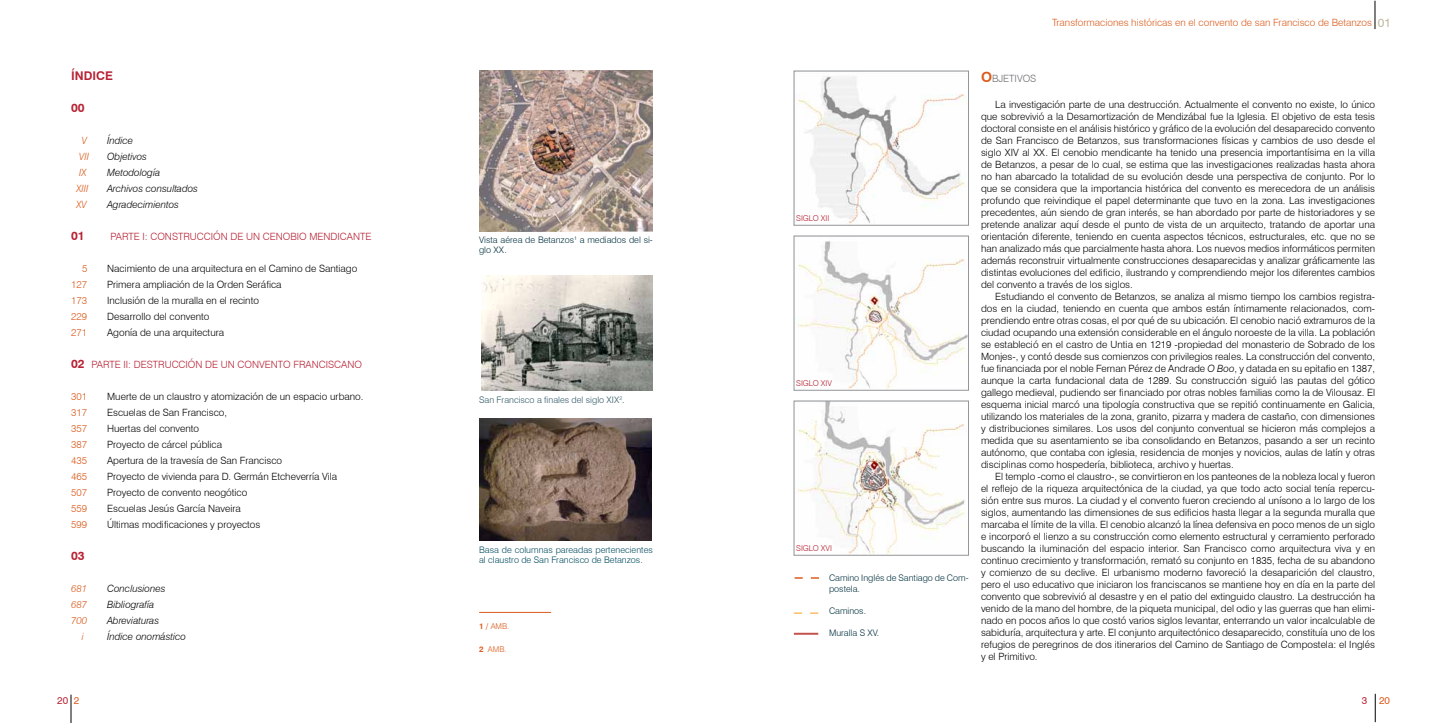
<style>
.page{position:relative;width:1446px;height:723px;background:#fff}
.page>*{position:absolute;margin:0;border:0;box-sizing:border-box;transform-origin:0 0}
.t1{font:700 12px "Swiss 721 BT";color:#b82234}
.t2{font:12px "Swiss 721 BT";color:#c0b79e}
.t3{font:300 10px/12px "Swiss 721 BT";color:#000;text-align:justify}
.t4{font:italic 300 10px "Swiss 721 BT";color:#000}
.t5{font:300 10px "Swiss 721 BT";color:#db5c1e}
.t6{font:300 10px "Swiss 721 BT";color:#b82234}
.t7{font:italic 300 10px "Swiss 721 BT";color:#db5c1e}
.t8{font:300 10px "Swiss 721 BT";color:#6d6e71}
.t9{font:10px "Swiss 721 BT";color:#b82234}
.t10{font:10px "Swiss 721 BT";color:#db5c1e}
.t11{font:300 9px/11px "Swiss 721 BT";color:#00303f}
.t12{font:300 9px/10px "Swiss 721 BT";color:#004a5d}
.t13{font:300 9px "Swiss 721 BT";color:#315867}
.t14{font:300 8px "Swiss 721 BT";color:#b82234}
.t15{font:300 8px "Swiss 721 BT";color:#db5c1e}
.s1{font-weight:700;font-size:12px}
.s2{color:#00303f}
.s3{font-weight:700}
.s4{font-weight:700;font-size:14px;color:#db5c1e}
.s5{font-style:italic}
.s6{color:#db5c1e}
.s7{color:#b82234}
</style>
<div class="page">
<svg style="left:1375px;top:1px;width:1px;height:28px"></svg>
<svg style="left:1375px;top:694px;width:1px;height:28px"></svg>
<svg style="left:71px;top:694px;width:1px;height:29px"></svg>
<img style="left:480px;top:418px;width:172px;height:122px">
<img style="left:796px;top:76px;width:170px;height:147px">
<div style="left:794px;top:71px;width:174px;height:154px;border:1px solid #939598"></div>
<img style="left:797px;top:241px;width:169px;height:147px">
<div style="left:794px;top:236px;width:174px;height:154px;border:1px solid #939598"></div>
<img style="left:797px;top:403px;width:168px;height:150px">
<div style="left:794px;top:401px;width:174px;height:154px;border:1px solid #939598"></div>
<img style="left:479px;top:71px;width:173px;height:161px">
<img style="left:481px;top:276px;width:172px;height:114px">
<svg style="left:794px;top:577px;width:25px;height:2px"></svg>
<svg style="left:794px;top:612px;width:24px;height:1px"></svg>
<hr style="left:794px;top:633px;width:24px;height:2px;background:#c4524e">
<hr style="left:479px;top:612px;width:72px;height:1px;background:#db5c1e">
<p class="t1" style="left:71px;top:68px;width:43px">ÍNDICE</p>
<p class="t1" style="left:71px;top:100px;width:15px">00</p>
<p class="t7" style="left:82px;top:134px;width:7px">V</p>
<p class="t4" style="left:107px;top:134px;width:28px">Índice</p>
<p class="t7" style="left:79px;top:150px;width:11px">VII</p>
<p class="t4" style="left:107px;top:150px;width:41px">Objetivos</p>
<p class="t7" style="left:79px;top:166px;width:9px">IX</p>
<p class="t4" style="left:107px;top:166px;width:55px">Metodología</p>
<p class="t7" style="left:76px;top:182px;width:14px">XIII</p>
<p class="t4" style="left:107px;top:182px;width:92px">Archivos consultados</p>
<p class="t7" style="left:76px;top:198px;width:12px">XV</p>
<p class="t4" style="left:107px;top:198px;width:73px">Agradecimientos</p>
<p class="t1" style="left:71px;top:228px;width:15px">01</p>
<p class="t6" style="left:111px;top:230px;width:262px">PARTE I: CONSTRUCCIÓN DE UN CENOBIO MENDICANTE</p>
<p class="t5" style="left:82px;top:262px;width:7px">5</p>
<p class="t3" style="left:107px;top:262px;width:252px">Nacimiento de una arquitectura en el Camino de Santiago</p>
<p class="t5" style="left:71px;top:278px;width:17px">127</p>
<p class="t3" style="left:107px;top:278px;width:176px">Primera ampliación de la Orden Seráfica</p>
<p class="t5" style="left:71px;top:294px;width:17px">173</p>
<p class="t3" style="left:107px;top:294px;width:153px">Inclusión de la muralla en el recinto</p>
<p class="t5" style="left:71px;top:310px;width:17px">229</p>
<p class="t3" style="left:107px;top:310px;width:104px">Desarrollo del convento</p>
<p class="t5" style="left:71px;top:326px;width:17px">271</p>
<p class="t3" style="left:107px;top:326px;width:119px">Agonía de una arquitectura</p>
<p class="t6" style="left:71px;top:358px;width:292px"><span class="s1">02</span> PARTE II: DESTRUCCIÓN DE UN CONVENTO FRANCISCANO</p>
<p class="t5" style="left:71px;top:390px;width:17px">301</p>
<p class="t3" style="left:107px;top:390px;width:258px">Muerte de un claustro y atomización de un espacio urbano.</p>
<p class="t5" style="left:71px;top:406px;width:17px">317</p>
<p class="t3" style="left:107px;top:406px;width:121px">Escuelas de San Francisco,</p>
<p class="t5" style="left:71px;top:422px;width:17px">357</p>
<p class="t3" style="left:107px;top:422px;width:94px">Huertas del convento</p>
<p class="t5" style="left:71px;top:438px;width:17px">387</p>
<p class="t3" style="left:107px;top:438px;width:116px">Proyecto de cárcel pública</p>
<p class="t5" style="left:71px;top:454px;width:17px">435</p>
<p class="t3" style="left:107px;top:454px;width:176px">Apertura de la travesía de San Francisco</p>
<p class="t5" style="left:71px;top:470px;width:17px">465</p>
<p class="t3" style="left:107px;top:470px;width:232px">Proyecto de vivienda para D. Germán Etcheverría Vila</p>
<p class="t5" style="left:71px;top:486px;width:17px">507</p>
<p class="t3" style="left:107px;top:486px;width:142px">Proyecto de convento neogótico</p>
<p class="t5" style="left:71px;top:502px;width:17px">559</p>
<p class="t3" style="left:107px;top:502px;width:135px">Escuelas Jesús García Naveira</p>
<p class="t5" style="left:71px;top:518px;width:17px">599</p>
<p class="t3" style="left:107px;top:518px;width:155px">Últimas modificaciones y proyectos</p>
<p class="t1" style="left:71px;top:548px;width:15px">03</p>
<p class="t7" style="left:71px;top:582px;width:17px">681</p>
<p class="t4" style="left:107px;top:582px;width:60px">Conclusiones</p>
<p class="t7" style="left:71px;top:598px;width:17px">687</p>
<p class="t4" style="left:107px;top:598px;width:49px">Bibliografía</p>
<p class="t7" style="left:71px;top:614px;width:17px">700</p>
<p class="t4" style="left:107px;top:614px;width:54px">Abreviaturas</p>
<p class="t7" style="left:82px;top:630px;width:4px">i</p>
<p class="t4" style="left:107px;top:630px;width:80px">Índice onomástico</p>
<p class="t11" style="left:479px;top:234px;width:175px;line-height:10px">Vista aérea de Betanzos<sup>1</sup> a mediados del si&shy;glo XX.</p>
<p class="t13" style="left:479px;top:394px;width:147px">San Francisco a finales del siglo XIX<sup>2</sup><span class="s2">.</span></p>
<p class="t12" style="left:479px;top:544px;width:175px">Basa de columnas pareadas pertenecientes al claustro de San Francisco de Betanzos.</p>
<p class="t15" style="left:479px;top:622px;width:32px"><span class="s3">1 /</span> AMB.</p>
<p class="t15" style="left:479px;top:644px;width:29px"><span class="s3">2</span> AMB.</p>
<p class="t5" style="left:1052px;top:16px;width:321px">Transformaciones históricas en el convento de san Francisco de Betanzos</p>
<p class="t2" style="left:1378px;top:16px;width:15px">01</p>
<p class="t14" style="left:796px;top:214px;width:35px">SIGLO XII</p>
<p class="t14" style="left:796px;top:379px;width:37px">SIGLO XIV</p>
<p class="t14" style="left:796px;top:544px;width:37px">SIGLO XVI</p>
<p class="t11" style="left:829px;top:572px;width:141px">Camino Inglés de Santiago de Com&shy;postela.</p>
<p class="t11" style="left:829px;top:605px;width:39px">Caminos.</p>
<p class="t11" style="left:829px;top:627px;width:52px">Muralla S XV.</p>
<p class="t8" style="left:981px;top:72px;width:57px"><span class="s4">O</span>BJETIVOS</p>
<p class="t3" style="left:981px;top:98px;width:396px;text-indent:14px">La investigación parte de una destrucción. Actualmente el convento no existe, lo único que sobrevivió a la Desamortización de Mendizábal fue la Iglesia. El objetivo de esta tesis doctoral consiste en el análisis histórico y gráfico de la evolución del desaparecido convento de San Francisco de Betanzos, sus transformaciones físicas y cambios de uso desde el siglo XIV al XX. El cenobio mendicante ha tenido una presencia importantísima en la villa de Betanzos, a pesar de lo cual, se estima que las investigaciones realizadas hasta ahora no han abarcado la totalidad de su evolución desde una perspectiva de conjunto. Por lo que se considera que la importancia histórica del convento es merecedora de un análisis profundo que reivindique el papel determinante que tuvo en la zona. Las investigaciones precedentes, aún siendo de gran interés, se han abordado por parte de historiadores y se pretende analizar aquí desde el punto de vista de un arquitecto, tratando de aportar una orientación diferente, teniendo en cuenta aspectos técnicos, estructurales, etc. que no se han analizado más que parcialmente hasta ahora. Los nuevos medios informáticos permiten además reconstruir virtualmente construcciones desaparecidas y analizar gráficamente las distintas evoluciones del edificio, ilustrando y comprendiendo mejor los diferentes cambios del convento a través de los siglos.</p>
<p class="t3" style="left:981px;top:290px;width:396px;text-indent:14px">Estudiando el convento de Betanzos, se analiza al mismo tiempo los cambios registra&shy;dos en la ciudad, teniendo en cuenta que ambos están íntimamente relacionados, com&shy;prendiendo entre otras cosas, el por qué de su ubicación. El cenobio nació extramuros de la ciudad ocupando una extensión considerable en el ángulo noroeste de la villa. La población se estableció en el castro de Untia en 1219 -propiedad del monasterio de Sobrado de los Monjes-, y contó desde sus comienzos con privilegios reales. La construcción del convento, fue financiada por el noble Fernan Pérez de Andrade <span class="s5">O Boo</span>, y datada en su epitafio en 1387, aunque la carta fundacional data de 1289. Su construcción siguió las pautas del gótico gallego medieval, pudiendo ser financiado por otras nobles familias como la de Vilousaz. El esquema inicial marcó una tipología constructiva que se repitió continuamente en Galicia, utilizando los materiales de la zona, granito, pizarra y madera de castaño, con dimensiones y distribuciones similares. Los usos del conjunto conventual se hicieron más complejos a medida que su asentamiento se iba consolidando en Betanzos, pasando a ser un recinto autónomo, que contaba con iglesia, residencia de monjes y novicios, aulas de latín y otras disciplinas como hospedería, biblioteca, archivo y huertas.</p>
<p class="t3" style="left:981px;top:470px;width:396px;text-indent:14px">El templo -como el claustro-, se convirtieron en los panteones de la nobleza local y fueron el reflejo de la riqueza arquitectónica de la ciudad, ya que todo acto social tenía repercu&shy;sión entre sus muros. La ciudad y el convento fueron creciendo al unísono a lo largo de los siglos, aumentando las dimensiones de sus edificios hasta llegar a la segunda muralla que marcaba el límite de la villa. El cenobio alcanzó la línea defensiva en poco menos de un siglo e incorporó el lienzo a su construcción como elemento estructural y cerramiento perforado buscando la iluminación del espacio interior. San Francisco como arquitectura viva y en continuo crecimiento y transformación, remató su conjunto en 1835, fecha de su abandono y comienzo de su declive. El urbanismo moderno favoreció la desaparición del claustro, pero el uso educativo que iniciaron los franciscanos se mantiene hoy en día en la parte del convento que sobrevivió al desastre y en el patio del extinguido claustro. La destrucción ha venido de la mano del hombre, de la piqueta municipal, del odio y las guerras que han elimi&shy;nado en pocos años lo que costó varios siglos levantar, enterrando un valor incalculable de sabiduría, arquitectura y arte. El conjunto arquitectónico desaparecido, constituía uno de los refugios de peregrinos de dos itinerarios del Camino de Santiago de Compostela: el Inglés y el Primitivo.</p>
<p class="t9" style="left:57px;top:694px;width:23px">20 <span class="s6">2</span></p>
<p class="t10" style="left:1362px;top:694px;width:30px"><span class="s7">3</span> 20</p>
</div>
